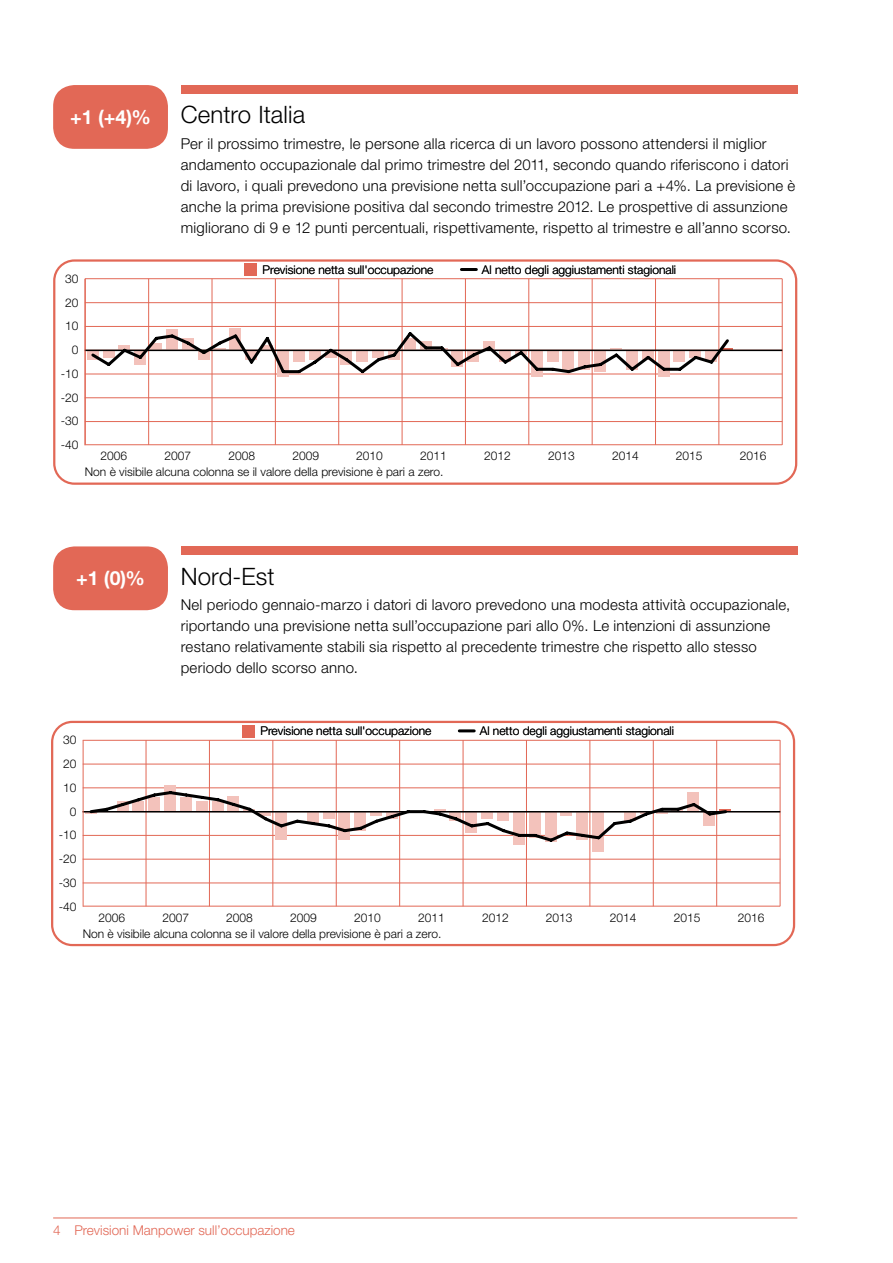
<style>
.page{position:relative;width:893px;height:1263px;background:#fff}
.page>*{position:absolute;margin:0;border:0;box-sizing:border-box;transform-origin:0 0}
.t1{font:300 24px "Helvetica Neue LT Std";letter-spacing:.005em;color:#000}
.t2{font:700 19.5px "Helvetica Neue LT Std";color:#fff}
.t3{font:300 15px/21px "Helvetica Neue LT Std";letter-spacing:.015em;color:#000}
.t4{font:300 13.5px "Helvetica Neue LT Std";color:#e26856}
.t5{font:300 12px/23.7px "Helvetica Neue LT Std";color:#000;text-align:right}
</style>
<div class="page">
<hr style="left:53px;top:1217px;width:744px;height:1px;background:#e26856">
<svg style="left:53px;top:259px;width:744px;height:226px"></svg>
<div style="left:181px;top:85px;width:616px;height:9px;background:#e26856"></div>
<div style="left:181px;top:546px;width:616px;height:9px;background:#e26856"></div>
<div style="left:53px;top:546px;width:115px;height:64px;background:#e26856;border-radius:21px"></div>
<div style="left:53px;top:85px;width:115px;height:64px;background:#e26856;border-radius:21px"></div>
<svg style="left:51px;top:721px;width:744px;height:225px"></svg>
<h2 class="t2" style="left:70px;top:105px;width:82px">+1 (+4)%</h2>
<p class="t5" style="left:61px;top:266px;width:19px">30<br>20<br>10<br>0 -10 -20 -30 -40</p>
<h1 class="t1" style="left:181px;top:100px;width:126px">Centro Italia</h1>
<p class="t3" style="left:181px;top:133px;width:616px">Per il prossimo trimestre, le persone alla ricerca di un lavoro possono attendersi il miglior andamento occupazionale dal primo trimestre del 2011, secondo quando riferiscono i datori di lavoro, i quali prevedono una previsione netta sull’occupazione pari a +4%. La previsione è anche la prima previsione positiva dal secondo trimestre 2012. Le prospettive di assunzione migliorano di 9 e 12 punti percentuali, rispettivamente, rispetto al trimestre e all’anno scorso.</p>
<p class="t5" style="left:263px;top:257px;width:172px">Previsione netta sull'occupazione</p>
<p class="t5" style="left:482px;top:257px;width:196px">Al netto degli aggiustamenti stagionali</p>
<p class="t5" style="left:101px;top:444px;width:28px">2006</p>
<p class="t5" style="left:164px;top:444px;width:28px">2007</p>
<p class="t5" style="left:228px;top:444px;width:28px">2008</p>
<p class="t5" style="left:292px;top:444px;width:28px">2009</p>
<p class="t5" style="left:356px;top:444px;width:28px">2010</p>
<p class="t5" style="left:420px;top:444px;width:28px">2011</p>
<p class="t5" style="left:484px;top:444px;width:28px">2012</p>
<p class="t5" style="left:548px;top:444px;width:28px">2013</p>
<p class="t5" style="left:612px;top:444px;width:28px">2014</p>
<p class="t5" style="left:676px;top:444px;width:28px">2015</p>
<p class="t5" style="left:740px;top:444px;width:28px">2016</p>
<p class="t5" style="left:85px;top:460px;width:360px">Non è visibile alcuna colonna se il valore della previsione è pari a zero.</p>
<h2 class="t2" style="left:76px;top:566px;width:71px">+1 (0)%</h2>
<p class="t5" style="left:59px;top:728px;width:19px">30<br>20<br>10<br>0 -10 -20 -30 -40</p>
<h1 class="t1" style="left:181px;top:562px;width:95px">Nord-Est</h1>
<p class="t3" style="left:181px;top:594px;width:611px">Nel periodo gennaio-marzo i datori di lavoro prevedono una modesta attività occupazionale, riportando una previsione netta sull’occupazione pari allo 0%. Le intenzioni di assunzione restano relativamente stabili sia rispetto al precedente trimestre che rispetto allo stesso periodo dello scorso anno.</p>
<p class="t5" style="left:260px;top:719px;width:172px">Previsione netta sull'occupazione</p>
<p class="t5" style="left:480px;top:718px;width:196px">Al netto degli aggiustamenti stagionali</p>
<p class="t5" style="left:98px;top:905px;width:28px">2006</p>
<p class="t5" style="left:162px;top:905px;width:28px">2007</p>
<p class="t5" style="left:226px;top:905px;width:28px">2008</p>
<p class="t5" style="left:290px;top:905px;width:28px">2009</p>
<p class="t5" style="left:354px;top:905px;width:28px">2010</p>
<p class="t5" style="left:418px;top:905px;width:28px">2011</p>
<p class="t5" style="left:482px;top:905px;width:28px">2012</p>
<p class="t5" style="left:546px;top:905px;width:28px">2013</p>
<p class="t5" style="left:610px;top:905px;width:28px">2014</p>
<p class="t5" style="left:674px;top:905px;width:28px">2015</p>
<p class="t5" style="left:738px;top:905px;width:28px">2016</p>
<p class="t5" style="left:83px;top:921px;width:360px">Non è visibile alcuna colonna se il valore della previsione è pari a zero.</p>
<p class="t4" style="left:53px;top:1222px;width:243px">4 Previsioni Manpower sull’occupazione</p>
</div>
